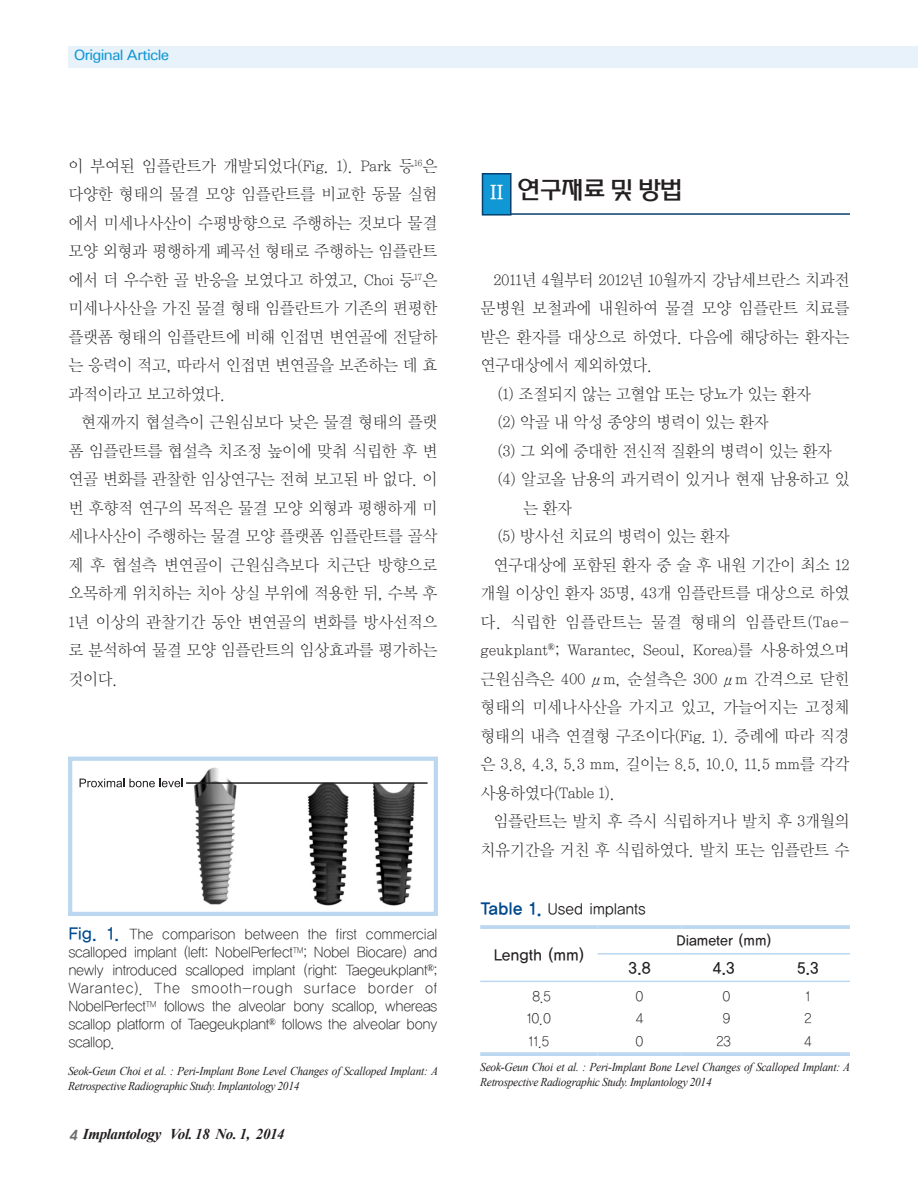
<style>
.page{position:relative;width:918px;height:1188px;background:#fff}
.page>*{position:absolute;margin:0;border:0;box-sizing:border-box;transform-origin:0 0}
.서론{font:25.5px "H Ysup M";letter-spacing:-.05em;color:#231f20;scale:.9 1}
.t1{font:22.5px "YDIY Mj O140 KS Cpc EUC H";color:#fff;scale:.95 1}
.본문{font:16.5px/28.5px "YDIY Mj O110 KS Cpc EUC H";letter-spacing:-.06em;color:#231f20;text-align:justify;scale:.95 1}
.표제목{font:16.5px "YDIYGO120 KS Cpc EUC H";letter-spacing:-.05em;color:#231f20;scale:.95 1}
.표1라인{font:16.5px "YDIYGO130 KS Cpc EUC H";letter-spacing:-.05em;color:#231f20;scale:.95 1}
.그림설명{font:15.75px/18px "YDIYGO110 KS Cpc EUC H";letter-spacing:-.07em;color:#231f20;text-align:justify;scale:.95 1}
.머리말짝논문종류{font:italic 700 15px "Times New Roman";letter-spacing:-.025em;color:#231f20}
.표본문{font:15px "YDIYGO110 KS Cpc EUC H";color:#231f20;scale:.95 1}
.머리말-짝{font:500 15px "Univers";letter-spacing:-.05em;color:#1197d6;scale:1.05 1}
.표1라인-2{font:15px "YDIYGO130 KS Cpc EUC H";letter-spacing:-.05em;color:#231f20;scale:.95 1}
.표밑각주{font:italic 12px/15px "Times New Roman";letter-spacing:-.02em;color:#231f20;scale:.95 1}
.s1{font-family:"YDIYGO130 KS Cpc EUC H";font-size:18px;color:#01498e}
.s2{font-family:"YDIYGO360";font-weight:400;font-size:13.5px;color:#6c6d70}
.s3{font-family:"YDIYGO140 KS Cpc EUC H";font-size:18px;color:#01498e}
</style>
<div class="page">
<div style="left:68px;top:47px;width:850px;height:21px;background:#e8f2fa"></div>
<hr style="left:506px;top:213px;width:344px;height:2px;background:#06406c">
<div style="left:483px;top:174px;width:28px;height:41px;background:#1197d6"></div>
<div style="left:482px;top:173px;width:30px;height:43px;border:2px solid #06406c"></div>
<img style="left:193px;top:767px;width:222px;height:138px">
<svg style="left:80px;top:779px;width:103px;height:8px"></svg>
<div style="left:68px;top:757px;width:370px;height:159px;border:4px solid #bcd8f0"></div>
<hr style="left:186px;top:782px;width:241px;height:2px;background:#231f20">
<hr style="left:598px;top:953px;width:84px;height:1px;background:#bcd7f0">
<hr style="left:682px;top:953px;width:84px;height:1px;background:#bcd7f0">
<hr style="left:766px;top:953px;width:84px;height:1px;background:#bcd7f0">
<hr style="left:480px;top:925px;width:118px;height:4px;background:#bcd7f0">
<hr style="left:598px;top:925px;width:84px;height:4px;background:#bcd7f0">
<hr style="left:682px;top:925px;width:84px;height:4px;background:#bcd7f0">
<hr style="left:766px;top:925px;width:84px;height:4px;background:#bcd7f0">
<hr style="left:480px;top:981px;width:118px;height:1px;background:#bcd7f0">
<hr style="left:598px;top:981px;width:84px;height:1px;background:#bcd7f0">
<hr style="left:682px;top:981px;width:84px;height:1px;background:#bcd7f0">
<hr style="left:766px;top:981px;width:84px;height:1px;background:#bcd7f0">
<svg style="left:480px;top:1052px;width:118px;height:4px"></svg>
<svg style="left:598px;top:1052px;width:84px;height:4px"></svg>
<svg style="left:682px;top:1052px;width:84px;height:4px"></svg>
<svg style="left:766px;top:1052px;width:84px;height:4px"></svg>
<p class="머리말-짝" style="left:74px;top:46px;width:92px">Original Article</p>
<p class="본문" style="left:68px;top:151px;width:391px">이 부여된 임플란트가 개발되었다(Fig. 1). Park 등<sup>16</sup>은 다양한 형태의 물결 모양 임플란트를 비교한 동물 실험 에서 미세나사산이 수평방향으로 주행하는 것보다 물결 모양 외형과 평행하게 폐곡선 형태로 주행하는 임플란트 에서 더 우수한 골 반응을 보였다고 하였고, Choi 등<sup>17</sup>은 미세나사산을 가진 물결 형태 임플란트가 기존의 편평한 플랫폼 형태의 임플란트에 비해 인접면 변연골에 전달하 는 응력이 적고, 따라서 인접면 변연골을 보존하는 데 효 과적이라고 보고하였다.</p>
<p class="본문" style="left:68px;top:408px;width:391px;text-indent:13px">현재까지 협설측이 근원심보다 낮은 물결 형태의 플랫 폼 임플란트를 협설측 치조정 높이에 맞춰 식립한 후 변 연골 변화를 관찰한 임상연구는 전혀 보고된 바 없다. 이 번 후향적 연구의 목적은 물결 모양 외형과 평행하게 미 세나사산이 주행하는 물결 모양 플랫폼 임플란트를 골삭 제 후 협설측 변연골이 근원심측보다 치근단 방향으로 오목하게 위치하는 치아 상실 부위에 적용한 뒤, 수복 후 1년 이상의 관찰기간 동안 변연골의 변화를 방사선적으 로 분석하여 물결 모양 임플란트의 임상효과를 평가하는 것이다.</p>
<p class="그림설명" style="left:68px;top:926px;width:391px"><span class="s1">Fig. 1.</span> The comparison between the first commercial scalloped implant (left: NobelPerfect<sup>TM</sup>; Nobel Biocare) and newly introduced scalloped implant (right: Taegeukplant<sup>®</sup>; Warantec). The smooth-rough surface border of NobelPerfect<sup>TM</sup> follows the alveolar bony scallop, whereas scallop platform of Taegeukplant<sup>®</sup> follows the alveolar bony scallop.</p>
<p class="표밑각주" style="left:68px;top:1063px;width:391px">Seok-Geun Choi et al. : Peri-Implant Bone Level Changes of Scalloped Implant: A<br>Retrospective Radiographic Study. Implantology 2014</p>
<p class="머리말짝논문종류" style="left:70px;top:1123px;width:217px"><span class="s2">4</span> Implantology Vol. 18 No. 1, 2014</p>
<p class="t1" style="left:489px;top:181px;width:17px">II</p>
<p class="서론" style="left:518px;top:177px;width:185px">연구재료 및 방법</p>
<p class="본문" style="left:480px;top:265px;width:391px;text-indent:13px">2011년 4월부터 2012년 10월까지 강남세브란스 치과전 문병원 보철과에 내원하여 물결 모양 임플란트 치료를 받은 환자를 대상으로 하였다. 다음에 해당하는 환자는 연구대상에서 제외하였다.</p>
<p class="본문" style="left:497px;top:379px;width:332px">(1) 조절되지 않는 고혈압 또는 당뇨가 있는 환자</p>
<p class="본문" style="left:497px;top:408px;width:288px">(2) 악골 내 악성 종양의 병력이 있는 환자</p>
<p class="본문" style="left:497px;top:436px;width:354px">(3) 그 외에 중대한 전신적 질환의 병력이 있는 환자</p>
<p class="본문" style="left:523px;top:465px;width:346px;text-indent:-26px">(4) 알코올 남용의 과거력이 있거나 현재 남용하고 있 는 환자</p>
<p class="본문" style="left:497px;top:522px;width:247px">(5) 방사선 치료의 병력이 있는 환자</p>
<p class="본문" style="left:480px;top:550px;width:391px;text-align:left;text-indent:13px">연구대상에 포함된 환자 중 술 후 내원 기간이 최소 12 개월 이상인 환자 35명, 43개 임플란트를 대상으로 하였 다. 식립한 임플란트는 물결 형태의 임플란트(Tae&shy;geukplant<sup>®</sup>; Warantec, Seoul, Korea)를 사용하였으며 근원심측은 400 μm, 순설측은 300 μm 간격으로 닫힌 형태의 미세나사산을 가지고 있고, 가늘어지는 고정체 형태의 내측 연결형 구조이다(Fig. 1). 증례에 따라 직경 은 3.8, 4.3, 5.3 mm, 길이는 8.5, 10.0, 11.5 mm를 각각 사용하였다(Table 1).</p>
<p class="본문" style="left:480px;top:807px;width:391px;text-align:right">임플란트는 발치 후 즉시 식립하거나 발치 후 3개월의 치유기간을 거친 후 식립하였다. 발치 또는 임플란트 수</p>
<p class="표제목" style="left:480px;top:901px;width:176px"><span class="s3">Table 1.</span> Used implants</p>
<p class="표1라인" style="left:494px;top:946px;width:97px">Length (mm)</p>
<p class="표1라인-2" style="left:676px;top:933px;width:102px">Diameter (mm)</p>
<p class="표1라인" style="left:628px;top:960px;width:25px">3.8</p>
<p class="표1라인" style="left:713px;top:960px;width:25px">4.3</p>
<p class="표1라인" style="left:797px;top:960px;width:25px">5.3</p>
<p class="표본문" style="left:532px;top:989px;width:22px">8.5</p>
<p class="표본문" style="left:526px;top:1011px;width:28px">10.0</p>
<p class="표본문" style="left:528px;top:1034px;width:24px">11.5</p>
<p class="표본문" style="left:635px;top:989px;width:11px">0</p>
<p class="표본문" style="left:636px;top:1011px;width:10px">4</p>
<p class="표본문" style="left:635px;top:1034px;width:11px">0</p>
<p class="표본문" style="left:722px;top:989px;width:11px">0</p>
<p class="표본문" style="left:723px;top:1011px;width:10px">9</p>
<p class="표본문" style="left:716px;top:1034px;width:17px">23</p>
<p class="표본문" style="left:805px;top:989px;width:7px">1</p>
<p class="표본문" style="left:804px;top:1011px;width:10px">2</p>
<p class="표본문" style="left:804px;top:1034px;width:10px">4</p>
<p class="표밑각주" style="left:480px;top:1059px;width:391px">Seok-Geun Choi et al. : Peri-Implant Bone Level Changes of Scalloped Implant: A<br>Retrospective Radiographic Study. Implantology 2014</p>
</div>
